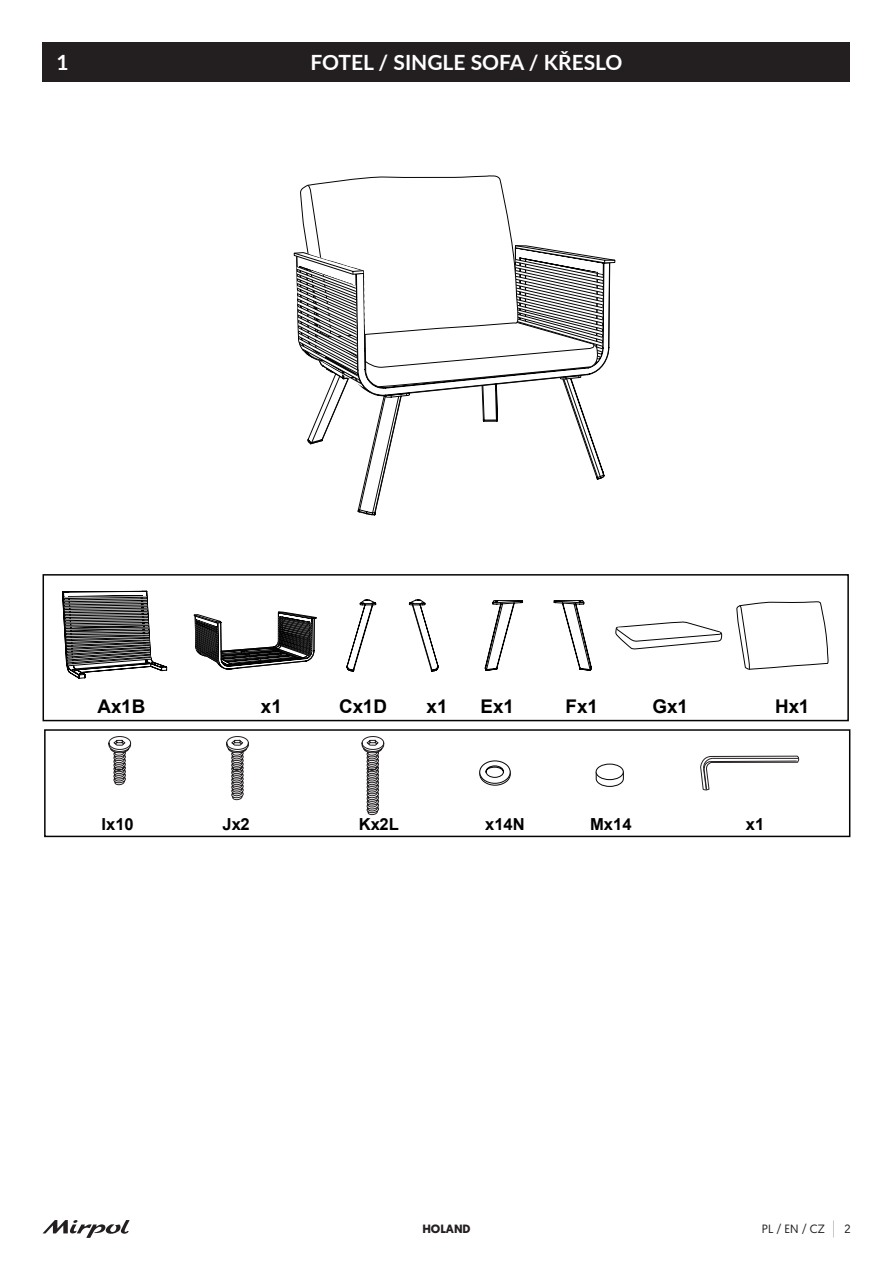
<style>
.page{position:relative;width:893px;height:1263px;background:#fff}
.page>*{position:absolute;margin:0;border:0;box-sizing:border-box;transform-origin:0 0}
.t1{font:700 21px "Lato";color:#fff}
.t2{font:700 18.9px "Arial";color:#000}
.t3{font:700 16.65px "Arial";color:#000}
.t4{font:12px "Geomanist";color:#231f20}
.t5{font:700 12px "Geomanist";color:#231f20}
</style>
<div class="page">
<svg style="left:833px;top:1220px;width:1px;height:17px"></svg>
<svg style="left:43px;top:1220px;width:87px;height:17px"></svg>
<div style="left:43px;top:43px;width:807px;height:39px;background:#231f20"></div>
<svg style="left:307px;top:387px;width:297px;height:128px"></svg>
<svg style="left:294px;top:175px;width:321px;height:212px"></svg>
<svg style="left:42px;top:574px;width:809px;height:264px"></svg>
<svg style="left:194px;top:612px;width:123px;height:57px"></svg>
<svg style="left:62px;top:591px;width:105px;height:88px"></svg>
<svg style="left:346px;top:599px;width:246px;height:72px"></svg>
<svg style="left:616px;top:622px;width:106px;height:27px"></svg>
<svg style="left:736px;top:601px;width:92px;height:69px"></svg>
<div style="left:480px;top:763px;width:30px;height:22px;border:1px solid #030303;border-radius:50%"></div>
<svg style="left:479px;top:760px;width:32px;height:24px"></svg>
<svg style="left:700px;top:756px;width:99px;height:34px"></svg>
<svg style="left:109px;top:736px;width:275px;height:79px"></svg>
<svg style="left:596px;top:771px;width:28px;height:16px"></svg>
<div style="left:596px;top:764px;width:27px;height:16px;background:#fff;border-radius:50%"></div>
<div style="left:596px;top:764px;width:27px;height:16px;border:1px solid #030303;border-radius:50%"></div>
<p class="t1" style="left:56px;top:47px;width:14px">1</p>
<p class="t1" style="left:310px;top:47px;width:314px">FOTEL / SINGLE SOFA / KŘESLO</p>
<p class="t2" style="left:97px;top:693px;width:49px">Ax1B</p>
<p class="t2" style="left:261px;top:693px;width:22px">x1</p>
<p class="t2" style="left:339px;top:693px;width:49px">Cx1D</p>
<p class="t2" style="left:427px;top:693px;width:22px">x1</p>
<p class="t2" style="left:480px;top:693px;width:35px">Ex1</p>
<p class="t2" style="left:565px;top:693px;width:34px">Fx1</p>
<p class="t2" style="left:652px;top:693px;width:37px">Gx1</p>
<p class="t2" style="left:775px;top:693px;width:36px">Hx1</p>
<p class="t3" style="left:102px;top:813px;width:34px">Ix10</p>
<p class="t3" style="left:222px;top:813px;width:29px">Jx2</p>
<p class="t3" style="left:359px;top:813px;width:42px">Kx2L</p>
<p class="t3" style="left:485px;top:813px;width:41px">x14N</p>
<p class="t3" style="left:590px;top:813px;width:43px">Mx14</p>
<p class="t3" style="left:746px;top:813px;width:20px">x1</p>
<p class="t5" style="left:422px;top:1221px;width:50px">HOLAND</p>
<p class="t4" style="left:762px;top:1221px;width:65px">PL / EN / CZ</p>
<p class="t4" style="left:844px;top:1221px;width:8px">2</p>
</div>
